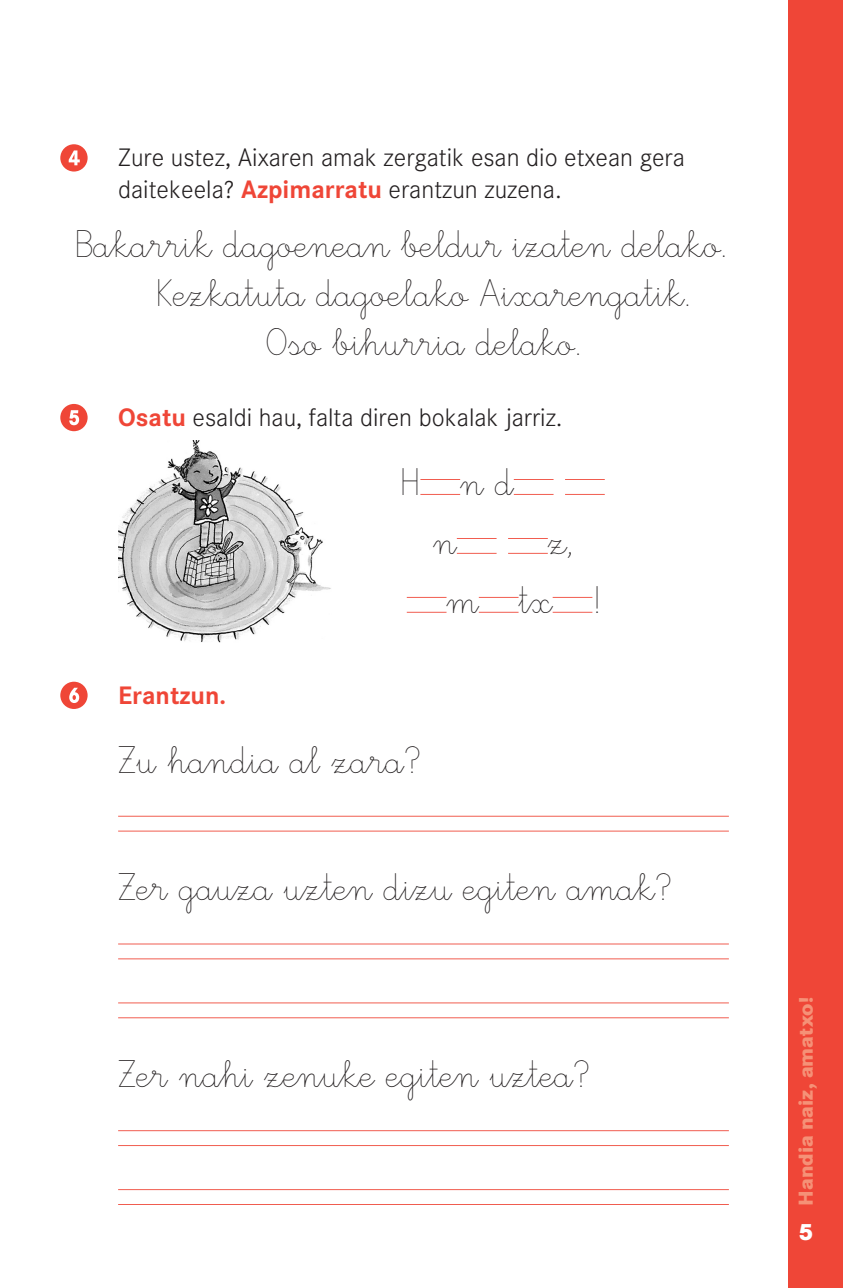
<style>
.page{position:relative;width:843px;height:1288px;background:#fff}
.page>*{position:absolute;margin:0;border:0;box-sizing:border-box;transform-origin:0 0}
.t1{font:40.25px/59px "Edescolar Fina";color:#231f20}
.t2{font:300 26.25px/31.5px "Corporate S";color:#231f20}
.t3{font:700 26.25px "Corporate S";color:#ef4637}
.t4{font:800 24.5px "Corporate S";color:#fff}
.t5{font:800 21px "Corporate S";color:#f59177}
.s1{font-weight:700;color:#ef4637}
</style>
<div class="page">
<div style="left:788px;top:0;width:54px;height:1288px;background:#ef4637"></div>
<svg style="left:60px;top:144px;width:28px;height:28px"></svg>
<svg style="left:60px;top:404px;width:28px;height:27px"></svg>
<hr style="left:420px;top:494px;width:40px;height:1px;background:#ef4637">
<hr style="left:420px;top:479px;width:40px;height:1px;background:#ef4637">
<hr style="left:513px;top:494px;width:40px;height:1px;background:#ef4637">
<hr style="left:513px;top:479px;width:40px;height:1px;background:#ef4637">
<hr style="left:565px;top:494px;width:39px;height:1px;background:#ef4637">
<hr style="left:565px;top:479px;width:39px;height:1px;background:#ef4637">
<hr style="left:456px;top:553px;width:40px;height:1px;background:#ef4637">
<hr style="left:456px;top:538px;width:40px;height:1px;background:#ef4637">
<hr style="left:508px;top:553px;width:39px;height:1px;background:#ef4637">
<hr style="left:508px;top:538px;width:39px;height:1px;background:#ef4637">
<hr style="left:406px;top:612px;width:40px;height:1px;background:#ef4637">
<hr style="left:406px;top:597px;width:40px;height:1px;background:#ef4637">
<hr style="left:478px;top:612px;width:40px;height:1px;background:#ef4637">
<hr style="left:478px;top:597px;width:40px;height:1px;background:#ef4637">
<hr style="left:552px;top:612px;width:40px;height:1px;background:#ef4637">
<hr style="left:552px;top:597px;width:40px;height:1px;background:#ef4637">
<svg style="left:60px;top:682px;width:28px;height:27px"></svg>
<hr style="left:118px;top:830px;width:610px;height:1px;background:#ef4637">
<hr style="left:118px;top:816px;width:610px;height:1px;background:#ef4637">
<hr style="left:118px;top:958px;width:610px;height:1px;background:#ef4637">
<hr style="left:118px;top:943px;width:610px;height:1px;background:#ef4637">
<hr style="left:118px;top:1017px;width:610px;height:1px;background:#ef4637">
<hr style="left:118px;top:1002px;width:610px;height:1px;background:#ef4637">
<hr style="left:118px;top:1145px;width:610px;height:1px;background:#ef4637">
<hr style="left:118px;top:1130px;width:610px;height:1px;background:#ef4637">
<hr style="left:118px;top:1204px;width:610px;height:1px;background:#ef4637">
<hr style="left:118px;top:1189px;width:610px;height:1px;background:#ef4637">
<img style="left:118px;top:441px;width:213px;height:201px">
<p class="t2" style="left:118px;top:142px;width:568px">Zure ustez, Aixaren amak zergatik esan dio etxean gera daitekeela? <span class="s1">Azpimarratu</span> erantzun zuzena.</p>
<p class="t1" style="left:76px;top:218px;width:652px">Bakarrik dagoenean beldur izaten delako.</p>
<p class="t1" style="left:157px;top:267px;width:535px">Kezkatuta dagoelako Aixarengatik.</p>
<p class="t1" style="left:266px;top:316px;width:316px">Oso bihurria delako.</p>
<p class="t2" style="left:118px;top:402px;width:446px"><span class="s1">Osatu</span> esaldi hau, falta diren bokalak jarriz.</p>
<p class="t1" style="left:433px;top:456px;width:82px;text-indent:-32px">H n d n</p>
<p class="t1" style="left:446px;top:515px;width:154px;text-indent:101px">z, mtx!</p>
<p class="t3" style="left:118px;top:680px;width:109px">Erantzun.</p>
<p class="t1" style="left:118px;top:734px;width:303px">Zu handia al zara?</p>
<p class="t1" style="left:118px;top:862px;width:553px">Zer gauza uzten dizu egiten amak?</p>
<p class="t1" style="left:118px;top:1049px;width:471px">Zer nahi zenuke egiten uztea?</p>
<p class="t5" style="left:792px;top:1206px;width:210px;rotate:-90deg">Handia naiz, amatxo!</p>
<p class="t4" style="left:798px;top:1216px;width:17px">5</p>
</div>
